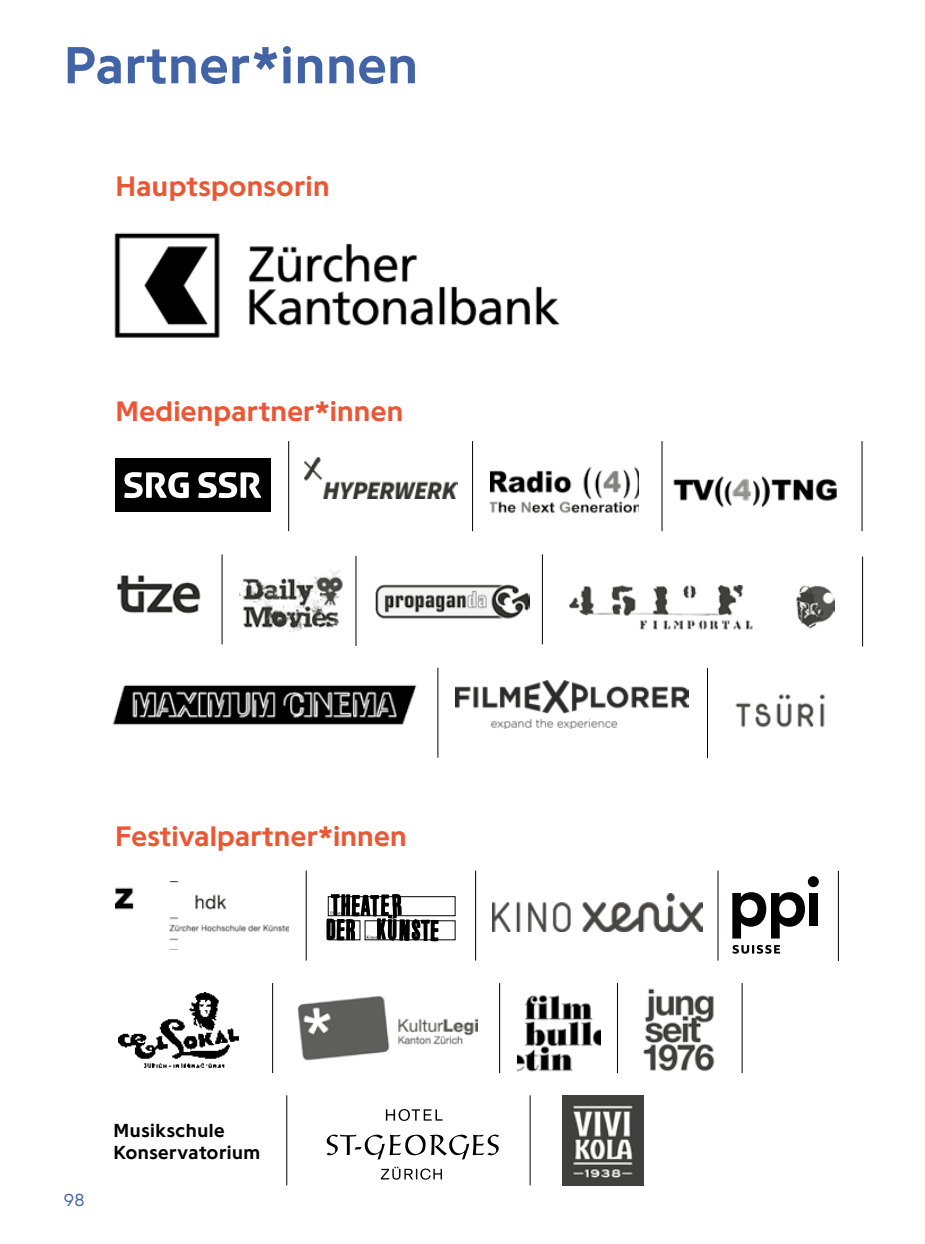
<style>
.page{position:relative;width:925px;height:1244px;background:#fff}
.page>*{position:absolute;margin:0;border:0;box-sizing:border-box;transform-origin:0 0}
.t1{font:700 54px "Programme";letter-spacing:.02em;color:#4363a7}
.t2{font:700 29.25px "Programme";letter-spacing:.015em;color:#ea5735}
.t3{font:700 19.57px/21.8px "Programme";letter-spacing:.03em;color:#000}
.t4{font:300 18px "Programme";color:#4363a7}
</style>
<div class="page">
<hr style="left:542px;top:554px;width:1px;height:90px;background:#000">
<hr style="left:356px;top:556px;width:1px;height:90px;background:#000">
<hr style="left:437px;top:668px;width:1px;height:90px;background:#000">
<hr style="left:707px;top:668px;width:1px;height:90px;background:#000">
<hr style="left:862px;top:556px;width:1px;height:90px;background:#000">
<hr style="left:306px;top:870px;width:1px;height:90px;background:#000">
<hr style="left:617px;top:983px;width:1px;height:90px;background:#000">
<hr style="left:742px;top:983px;width:1px;height:90px;background:#000">
<hr style="left:838px;top:871px;width:1px;height:90px;background:#000">
<hr style="left:272px;top:983px;width:1px;height:90px;background:#000">
<hr style="left:286px;top:1095px;width:1px;height:90px;background:#000">
<hr style="left:499px;top:983px;width:1px;height:90px;background:#000">
<hr style="left:475px;top:870px;width:1px;height:90px;background:#000">
<hr style="left:717px;top:870px;width:1px;height:90px;background:#000">
<hr style="left:662px;top:441px;width:1px;height:90px;background:#000">
<hr style="left:861px;top:441px;width:1px;height:90px;background:#000">
<hr style="left:222px;top:554px;width:1px;height:90px;background:#000">
<hr style="left:472px;top:441px;width:1px;height:90px;background:#000">
<hr style="left:288px;top:441px;width:1px;height:90px;background:#000">
<div style="left:115px;top:458px;width:156px;height:54px;background:#000"></div>
<svg style="left:124px;top:472px;width:65px;height:26px"></svg>
<svg style="left:198px;top:472px;width:64px;height:26px"></svg>
<img style="left:305px;top:458px;width:152px;height:40px">
<img style="left:114px;top:232px;width:446px;height:106px">
<svg style="left:386px;top:1109px;width:56px;height:12px"></svg>
<svg style="left:326px;top:1134px;width:173px;height:25px"></svg>
<svg style="left:381px;top:1166px;width:61px;height:13px"></svg>
<img style="left:112px;top:684px;width:305px;height:41px">
<img style="left:456px;top:681px;width:233px;height:48px">
<hr style="left:530px;top:1095px;width:1px;height:90px;background:#000">
<img style="left:562px;top:1095px;width:82px;height:91px">
<img style="left:490px;top:466px;width:149px;height:48px">
<img style="left:735px;top:694px;width:90px;height:34px">
<img style="left:673px;top:476px;width:164px;height:32px">
<img style="left:116px;top:575px;width:85px;height:39px">
<img style="left:569px;top:586px;width:265px;height:44px">
<img style="left:239px;top:570px;width:105px;height:62px">
<img style="left:376px;top:585px;width:154px;height:33px">
<img style="left:116px;top:882px;width:173px;height:67px">
<div style="left:328px;top:896px;width:127px;height:20px;border:1px solid #000"></div>
<svg style="left:326px;top:894px;width:113px;height:47px"></svg>
<img style="left:492px;top:893px;width:211px;height:38px">
<img style="left:119px;top:992px;width:119px;height:76px">
<img style="left:298px;top:996px;width:180px;height:65px">
<img style="left:518px;top:995px;width:82px;height:77px">
<img style="left:643px;top:988px;width:72px;height:84px">
<div style="left:809px;top:893px;width:9px;height:32px;background:#010202"></div>
<div style="left:808px;top:876px;width:11px;height:11px;background:#010202;border-radius:50%"></div>
<svg style="left:732px;top:892px;width:73px;height:46px"></svg>
<svg style="left:732px;top:945px;width:48px;height:8px"></svg>
<h1 class="t1" style="left:64px;top:31px;width:355px">Partner*innen</h1>
<p class="t2" style="left:116px;top:168px;width:215px">Hauptsponsorin</p>
<p class="t2" style="left:116px;top:393px;width:289px">Medienpartner*innen</p>
<p class="t2" style="left:115px;top:817px;width:293px">Festivalpartner*innen</p>
<p class="t4" style="left:64px;top:1188px;width:22px">98</p>
<p class="t3" style="left:113px;top:1119px;width:148px">Musikschule<br>Konservatorium</p>
</div>
